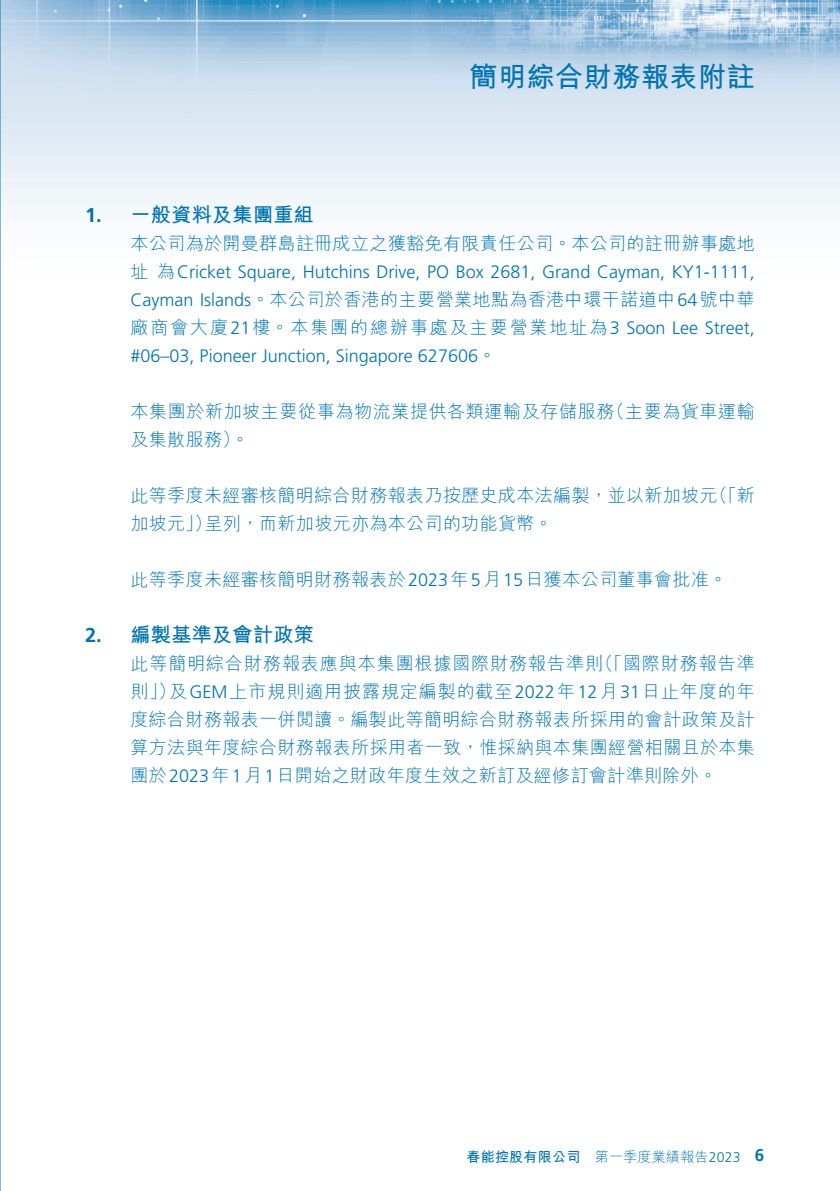
<style>
.page{position:relative;width:840px;height:1191px;background:#fff}
.page>*{position:absolute;margin:0;border:0;box-sizing:border-box;transform-origin:0 0}
.t1{font:700 28px "M Hei HK";letter-spacing:.02em;color:#0073ae}
._01_H1{font:700 20px "M Hei HK";letter-spacing:.02em;color:#0073ae}
._00_txt{font:300 18px/28px "M Hei HK";letter-spacing:.02em;color:#0073ae}
._00_txt-2{font:300 18px/28px "Frutiger LT Std";color:#0073ae;text-align:justify}
.t2{font:700 17px "Frutiger LT Std";color:#0073ae}
.t3{font:700 14px "M Hei HK";letter-spacing:.015em;color:#0073ae}
.s1{font-family:"Frutiger LT Std"}
.s2{font-family:"M Hei HK"}
.s3{font-weight:300}
.s4{font-family:"Frutiger LT Std";font-weight:300}
</style>
<div class="page">
<svg style="left:1px;top:0;width:838px;height:213px;background:#cbdeee"></svg>
<svg style="left:0;top:0;width:1px;height:1191px"></svg>
<p class="t1" style="left:469px;top:56px;width:287px">簡明綜合財務報表附註</p>
<p class="_01_H1" style="left:85px;top:200px;width:230px"><span class="s1">1.</span> 一般資料及集團重組</p>
<p class="_00_txt-2" style="left:130px;top:230px;width:625px"><span class="s2">本公司為於開曼群島註冊成立之獲豁免有限責任公司。本公司的註冊辦事處地址為</span>Cricket Square, Hutchins Drive, PO Box 2681, Grand Cayman, KY1-1111, Cayman Islands<span class="s2">。本公司於香港的主要營業地點為香港中環干諾道中</span>64<span class="s2">號中華廠商會大廈</span>21<span class="s2">樓。本集團的總辦事處及主要營業地址為</span>3 Soon Lee Street, #06–03, Pioneer Junction, Singapore 627606<span class="s2">。</span></p>
<p class="_00_txt" style="left:130px;top:397px;width:625px">本集團於新加坡主要從事為物流業提供各類運輸及存儲服務（主要為貨車運輸及集散服務）。</p>
<p class="_00_txt" style="left:130px;top:481px;width:625px">此等季度未經審核簡明綜合財務報表乃按歷史成本法編製，並以新加坡元（「新加坡元」）呈列，而新加坡元亦為本公司的功能貨幣。</p>
<p class="_00_txt" style="left:130px;top:565px;width:597px">此等季度未經審核簡明財務報表於<span class="s1">2023</span>年<span class="s1">5</span>月<span class="s1">15</span>日獲本公司董事會批准。</p>
<p class="_01_H1" style="left:85px;top:620px;width:230px"><span class="s1">2.</span> 編製基準及會計政策</p>
<p class="_00_txt" style="left:130px;top:649px;width:625px;text-align:justify">此等簡明綜合財務報表應與本集團根據國際財務報告準則（「國際財務報告準則」）及<span class="s1">GEM</span>上市規則適用披露規定編製的截至<span class="s1">2022</span>年<span class="s1">12</span>月<span class="s1">31</span>日止年度的年度綜合財務報表一併閱讀。編製此等簡明綜合財務報表所採用的會計政策及計算方法與年度綜合財務報表所採用者一致，惟採納與本集團經營相關且於本集團於<span class="s1">2023</span>年<span class="s1">1</span>月<span class="s1">1</span>日開始之財政年度生效之新訂及經修訂會計準則除外。</p>
<p class="t3" style="left:466px;top:1146px;width:275px">春能控股有限公司 <span class="s3">第一季度業績報告</span><span class="s4">2023</span></p>
<p class="t2" style="left:754px;top:1145px;width:11px">6</p>
</div>
